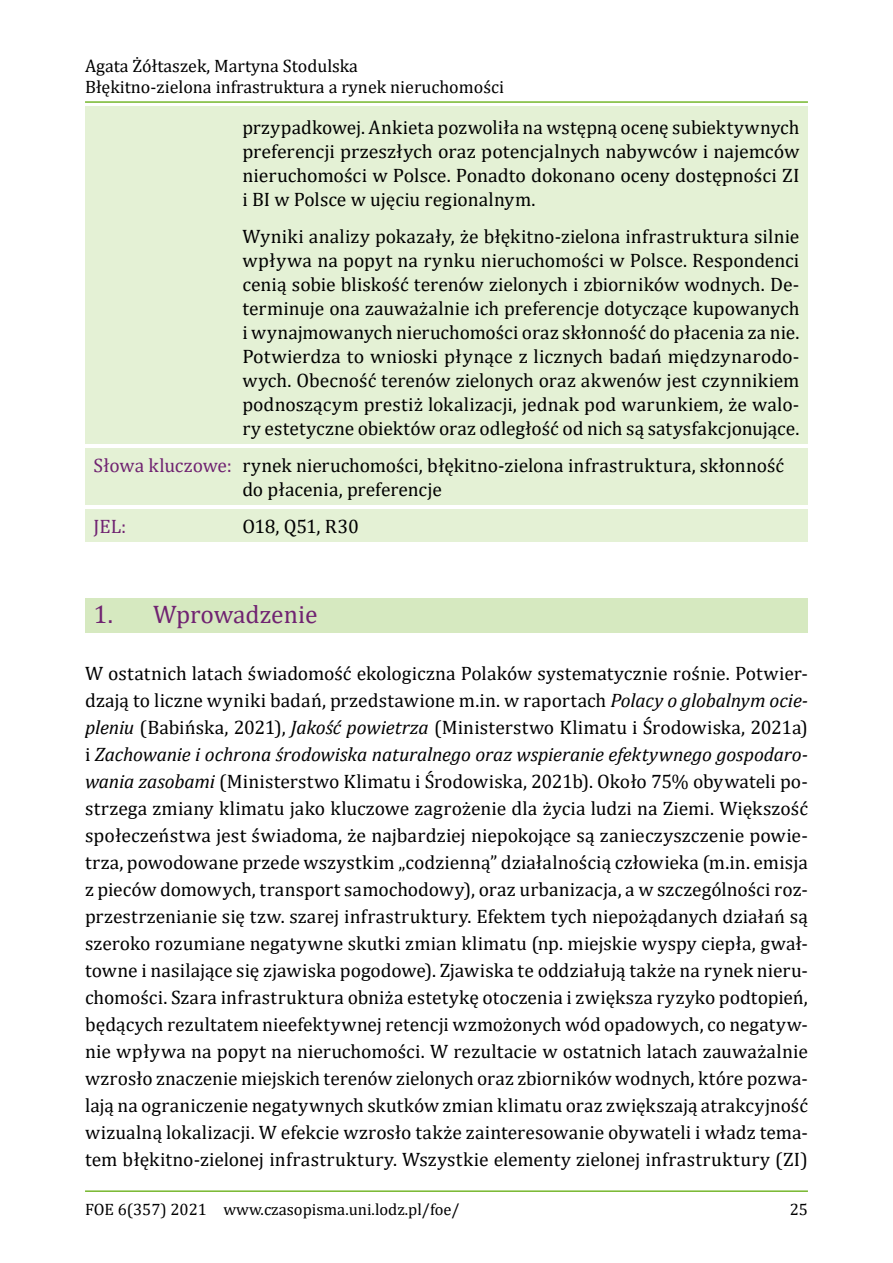
<style>
.page{position:relative;width:893px;height:1263px;background:#fff}
.page>*{position:absolute;margin:0;border:0;box-sizing:border-box;transform-origin:0 0}
.H_1{font:25.5px "Cambria";color:#702371}
.txt_1{font:19.5px/27px "Cambria";letter-spacing:.01em;color:#000;text-align:justify}
.abstrakt_txt_2{font:19.5px/24px "Cambria";color:#000;text-align:justify}
.Keywords{font:19.5px/24px "Cambria";color:#000}
.Keywords-2{font:19.5px "Cambria";letter-spacing:-.02em;color:#000}
.Keywords-3{font:19.5px "Cambria";color:#702371}
.t1{font:18px/21.6px "Cambria";color:#000}
.t2{font:16.5px "Cambria";color:#000}
.s1{color:#702371}
.s2{font-style:italic}
</style>
<div class="page">
<hr style="left:85px;top:101px;width:723px;height:2px;background:#76b72d">
<hr style="left:85px;top:1190px;width:723px;height:2px;background:#76b72d">
<div style="left:85px;top:106px;width:723px;height:109px;background:#e4f1d5"></div>
<div style="left:85px;top:215px;width:723px;height:229px;background:#e4f1d5"></div>
<div style="left:85px;top:448px;width:723px;height:56px;background:#e4f1d5"></div>
<div style="left:85px;top:509px;width:723px;height:32px;background:#e4f1d5"></div>
<div style="left:85px;top:599px;width:723px;height:34px;background:#d6e9c0"></div>
<p class="t1" style="left:85px;top:55px;width:420px">Agata Żółtaszek, Martyna Stodulska<br>Błękitno‑zielona infrastruktura a rynek nieruchomości</p>
<p class="abstrakt_txt_2" style="left:242px;top:116px;width:559px">przypadkowej. Ankieta pozwoliła na wstępną ocenę subiektywnych preferencji przeszłych oraz potencjalnych nabywców i najemców nieruchomości w Polsce. Ponadto dokonano oceny dostępności ZI i BI w Polsce w ujęciu regionalnym.</p>
<p class="abstrakt_txt_2" style="left:242px;top:224px;width:559px">Wyniki analizy pokazały, że błękitno‑zielona infrastruktura silnie wpływa na popyt na rynku nieruchomości w Polsce. Respondenci cenią sobie bliskość terenów zielonych i zbiorników wodnych. De&shy;terminuje ona zauważalnie ich preferencje dotyczące kupowanych i wynajmowanych nieruchomości oraz skłonność do płacenia za nie.<br>Potwierdza to wnioski płynące z licznych badań międzynarodo&shy;wych. Obecność terenów zielonych oraz akwenów jest czynnikiem podnoszącym prestiż lokalizacji, jednak pod warunkiem, że walo&shy;ry estetyczne obiektów oraz odległość od nich są satysfakcjonujące.</p>
<p class="Keywords" style="left:242px;top:453px;width:543px;text-indent:-149px"><span class="s1">Słowa kluczowe:</span> rynek nieruchomości, błękitno‑zielona infrastruktura, skłonność do płacenia, preferencje</p>
<p class="Keywords-3" style="left:94px;top:515px;width:34px">JEL:</p>
<p class="Keywords-2" style="left:242px;top:515px;width:118px">O18, Q51, R30</p>
<h2 class="H_1" style="left:94px;top:599px;width:225px">1. Wprowadzenie</h2>
<p class="txt_1" style="left:85px;top:659px;width:724px">W ostatnich latach świadomość ekologiczna Polaków systematycznie rośnie. Potwier&shy;dzają to liczne wyniki badań, przedstawione m.in. w raportach <span class="s2">Polacy o globalnym ocie&shy;pleniu</span> (Babińska, 2021), <span class="s2">Jakość powietrza</span> (Ministerstwo Klimatu i Środowiska, 2021a) i <span class="s2">Zachowanie i ochrona środowiska naturalnego oraz wspieranie efektywnego gospodaro&shy;wania zasobami</span> (Ministerstwo Klimatu i Środowiska, 2021b). Około 75% obywateli po&shy;strzega zmiany klimatu jako kluczowe zagrożenie dla życia ludzi na Ziemi. Większość społeczeństwa jest świadoma, że najbardziej niepokojące są zanieczyszczenie powie&shy;trza, powodowane przede wszystkim „codzienną” działalnością człowieka (m.in. emisja z pieców domowych, transport samochodowy), oraz urbanizacja, a w szczególności roz&shy;przestrzenianie się tzw. szarej infrastruktury. Efektem tych niepożądanych działań są szeroko rozumiane negatywne skutki zmian klimatu (np. miejskie wyspy ciepła, gwał&shy;towne i nasilające się zjawiska pogodowe). Zjawiska te oddziałują także na rynek nieru&shy;chomości. Szara infrastruktura obniża estetykę otoczenia i zwiększa ryzyko podtopień, będących rezultatem nieefektywnej retencji wzmożonych wód opadowych, co negatyw&shy;nie wpływa na popyt na nieruchomości. W rezultacie w ostatnich latach zauważalnie wzrosło znaczenie miejskich terenów zielonych oraz zbiorników wodnych, które pozwa&shy;lają na ograniczenie negatywnych skutków zmian klimatu oraz zwiększają atrakcyjność wizualną lokalizacji. W efekcie wzrosło także zainteresowanie obywateli i władz tema&shy;tem błękitno‑zielonej infrastruktury. Wszystkie elementy zielonej infrastruktury (ZI)</p>
<p class="t2" style="left:85px;top:1199px;width:376px">FOE 6(357) 2021 www.czasopisma.uni.lodz.pl/foe/</p>
<p class="t2" style="left:790px;top:1199px;width:20px">25</p>
</div>
